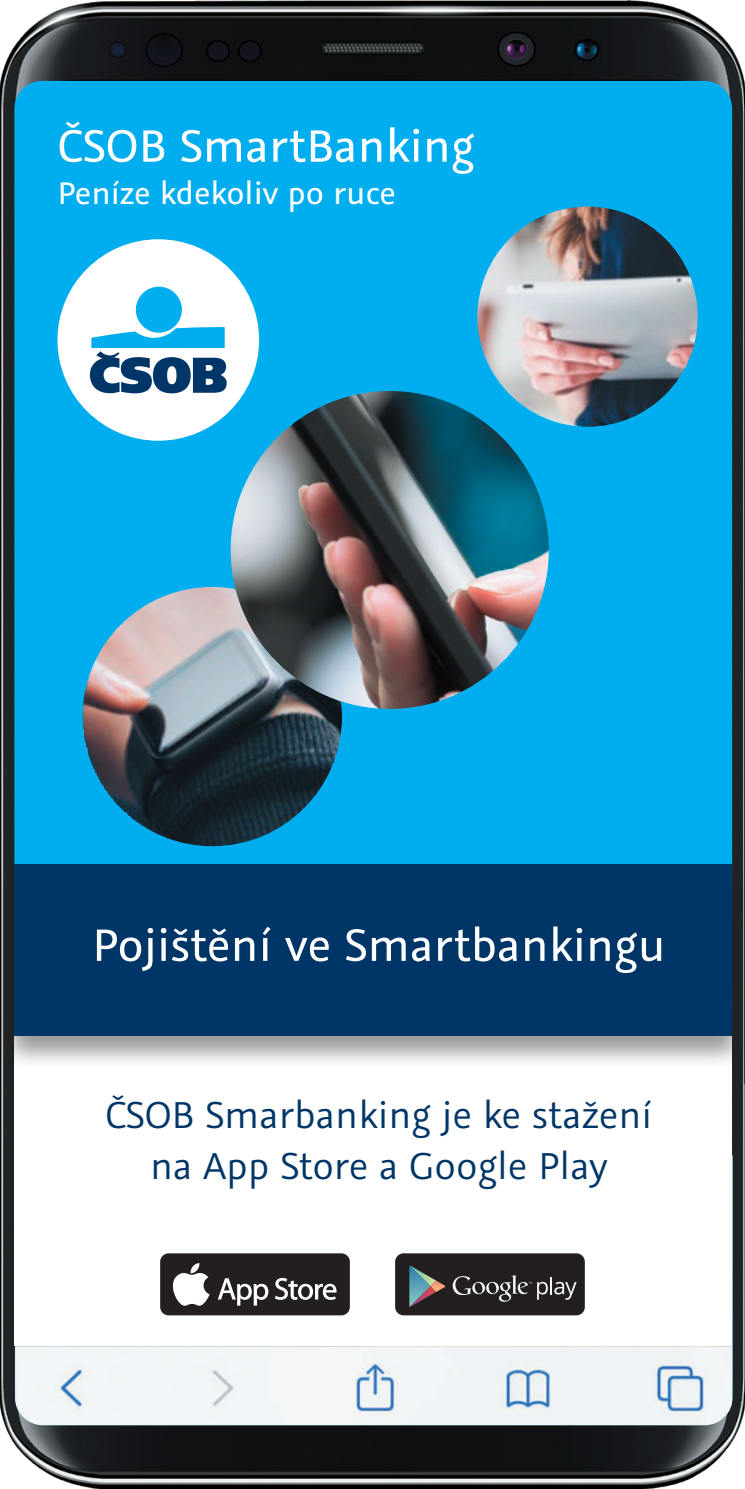
<style>
.page{position:relative;width:745px;height:1489px;background:#fff}
.page>*{position:absolute;margin:0;border:0;box-sizing:border-box;transform-origin:0 0}
.t1{font:50.75px "Graublau Sans";color:#fff}
.t2{font:42px/50.4px "Graublau Sans";color:#003667;text-align:center}
.t3{font:35px "Graublau Sans";color:#fff}
</style>
<div class="page">
<img style="left:0;top:1px;width:744px;height:1487px">
<div style="left:14px;top:81px;width:717px;height:778px;background:#00aeef"></div>
<img style="left:15px;top:1155px;width:717px;height:269px">
<div style="left:14px;top:913px;width:717px;height:431px;background:#fff"></div>
<div style="left:160px;top:1253px;width:189px;height:62px;background:#231f20;border-radius:8px"></div>
<svg style="left:172px;top:1263px;width:37px;height:42px"></svg>
<svg style="left:218px;top:1278px;width:50px;height:27px"></svg>
<svg style="left:275px;top:1278px;width:61px;height:21px"></svg>
<div style="left:395px;top:1253px;width:189px;height:62px;background:#231f20;border-radius:8px"></div>
<svg style="left:409px;top:1266px;width:36px;height:40px"></svg>
<svg style="left:452px;top:1275px;width:124px;height:26px"></svg>
<div style="left:0;top:859px;width:744px;height:211px;background:#231f20;opacity:.46"></div>
<div style="left:14px;top:864px;width:717px;height:171px;background:#003667"></div>
<div style="left:739px;top:859px;width:5px;height:211px;background:#231f20"></div>
<img style="left:477px;top:206px;width:220px;height:221px;border-radius:110px">
<img style="left:82px;top:587px;width:260px;height:259px;border-radius:130px">
<img style="left:230px;top:391px;width:318px;height:318px;border-radius:159px">
<div style="left:57px;top:239px;width:202px;height:202px;background:#fff;border-radius:50%"></div>
<div style="left:136px;top:286px;width:46px;height:47px;background:#00aeef;border-radius:50%"></div>
<svg style="left:90px;top:327px;width:136px;height:66px"></svg>
<p class="t1" style="left:57px;top:115px;width:418px">ČSOB SmartBanking</p>
<p class="t3" style="left:57px;top:171px;width:339px">Peníze kdekoliv po ruce</p>
<p class="t1" style="left:92px;top:913px;width:574px">Pojištění ve Smartbankingu</p>
<p class="t2" style="left:105px;top:1089px;width:548px">ČSOB Smarbanking je ke stažení na App Store a Google Play</p>
</div>
